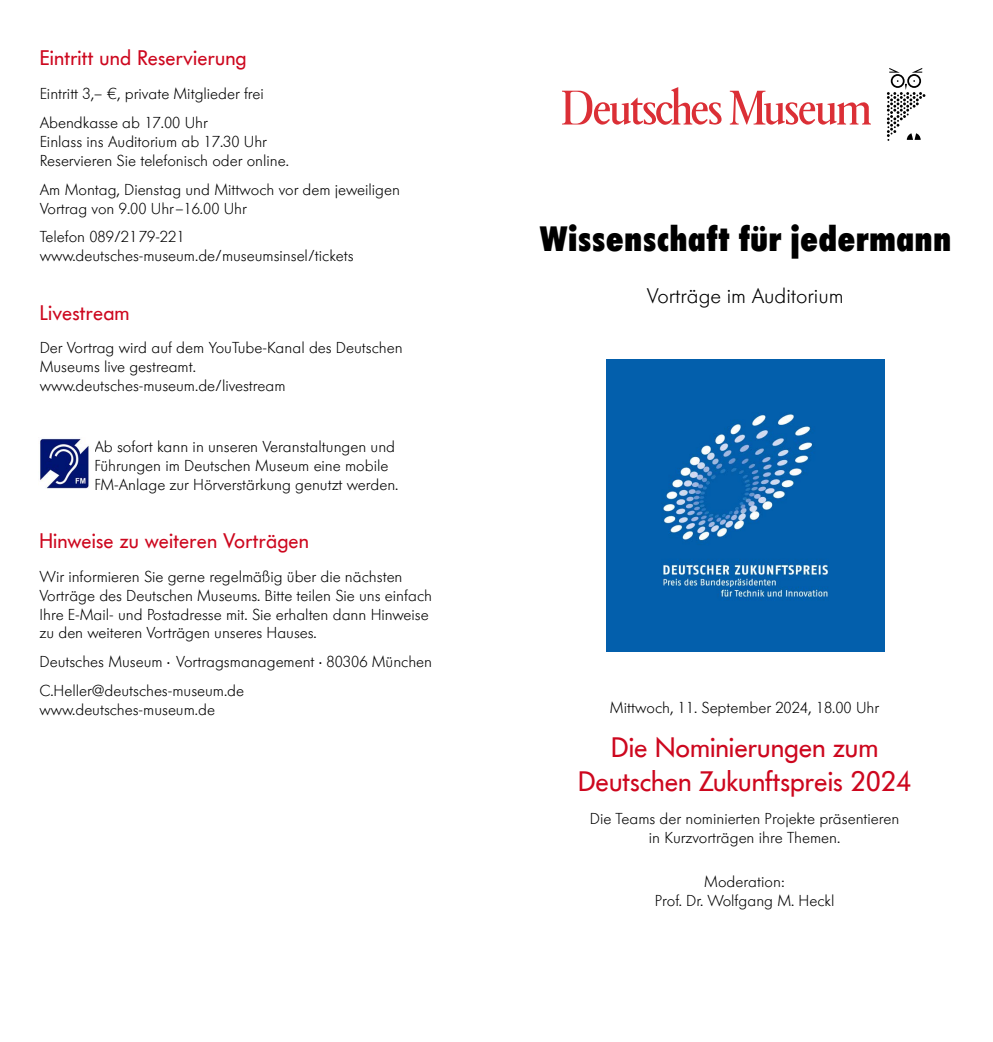
<style>
.page{position:relative;width:993px;height:1042px;background:#fff}
.page>*{position:absolute;margin:0;border:0;box-sizing:border-box;transform-origin:0 0}
.t1{font:800 condensed 35px "Futura BQ";letter-spacing:.025em;color:#000}
.t2{font:28px/33.6px "Futura BQ";color:#cd071e;text-align:center}
.t3{font:21px "Futura BQ";letter-spacing:.01em;color:#cd071e}
.t4{font:300 21px "Futura BQ";color:#000}
.t5{font:300 15.75px/18.9px "Futura BQ";color:#000}
</style>
<div class="page">
<svg style="left:886px;top:68px;width:39px;height:73px"></svg>
<svg style="left:562px;top:87px;width:159px;height:38px"></svg>
<svg style="left:729px;top:91px;width:141px;height:34px"></svg>
<img style="left:606px;top:359px;width:278px;height:293px">
<img style="left:40px;top:438px;width:49px;height:50px">
<h3 class="t3" style="left:40px;top:44px;width:208px">Eintritt und Reservierung</h3>
<p class="t5" style="left:40px;top:79px;width:225px;line-height:28.9px">Eintritt 3,– €, private Mitglieder frei<br>Abendkasse ab 17.00 Uhr</p>
<p class="t5" style="left:40px;top:132px;width:251px">Einlass ins Auditorium ab 17.30 Uhr<br>Reservieren Sie telefonisch oder online.</p>
<p class="t5" style="left:40px;top:180px;width:361px">Am Montag, Dienstag und Mittwoch vor dem jeweiligen<br>Vortrag von 9.00 Uhr–16.00 Uhr</p>
<p class="t5" style="left:40px;top:227px;width:315px">Telefon 089/2179-221 www.deutsches-museum.de/museumsinsel/tickets</p>
<h3 class="t3" style="left:40px;top:299px;width:91px">Livestream</h3>
<p class="t5" style="left:40px;top:338px;width:364px">Der Vortrag wird auf dem YouTube-Kanal des Deutschen<br>Museums live gestreamt. www.deutsches-museum.de/livestream</p>
<p class="t5" style="left:94px;top:437px;width:305px">Ab sofort kann in unseren Veranstaltungen und<br>Führungen im Deutschen Museum eine mobile<br>FM-Anlage zur Hörverstärkung genutzt werden.</p>
<h3 class="t3" style="left:39px;top:527px;width:271px">Hinweise zu weiteren Vorträgen</h3>
<p class="t5" style="left:39px;top:567px;width:394px">Wir informieren Sie gerne regelmäßig über die nächsten Vorträge des Deutschen Museums. Bitte teilen Sie uns einfach Ihre E-Mail- und Postadresse mit. Sie erhalten dann Hinweise zu den weiteren Vorträgen unseres Hauses.</p>
<p class="t5" style="left:39px;top:647px;width:394px;line-height:28.9px">Deutsches Museum · Vortragsmanagement · 80306 München<br>C.Heller@deutsches-museum.de</p>
<p class="t5" style="left:39px;top:700px;width:177px">www.deutsches-museum.de</p>
<h1 class="t1" style="left:539px;top:216px;width:412px">Wissenschaft für jedermann</h1>
<h3 class="t4" style="left:646px;top:282px;width:198px">Vorträge im Auditorium</h3>
<p class="t5" style="left:609px;top:698px;width:271px">Mittwoch, 11. September 2024, 18.00 Uhr</p>
<h2 class="t2" style="left:577px;top:730px;width:334px">Die Nominierungen zum<br>Deutschen Zukunftspreis 2024</h2>
<p class="t5" style="left:589px;top:809px;width:311px;text-align:center">Die Teams der nominierten Projekte präsentieren in Kurzvorträgen ihre Themen.</p>
<p class="t5" style="left:654px;top:872px;width:181px;text-align:center">Moderation:<br>Prof. Dr. Wolfgang M. Heckl</p>
</div>
